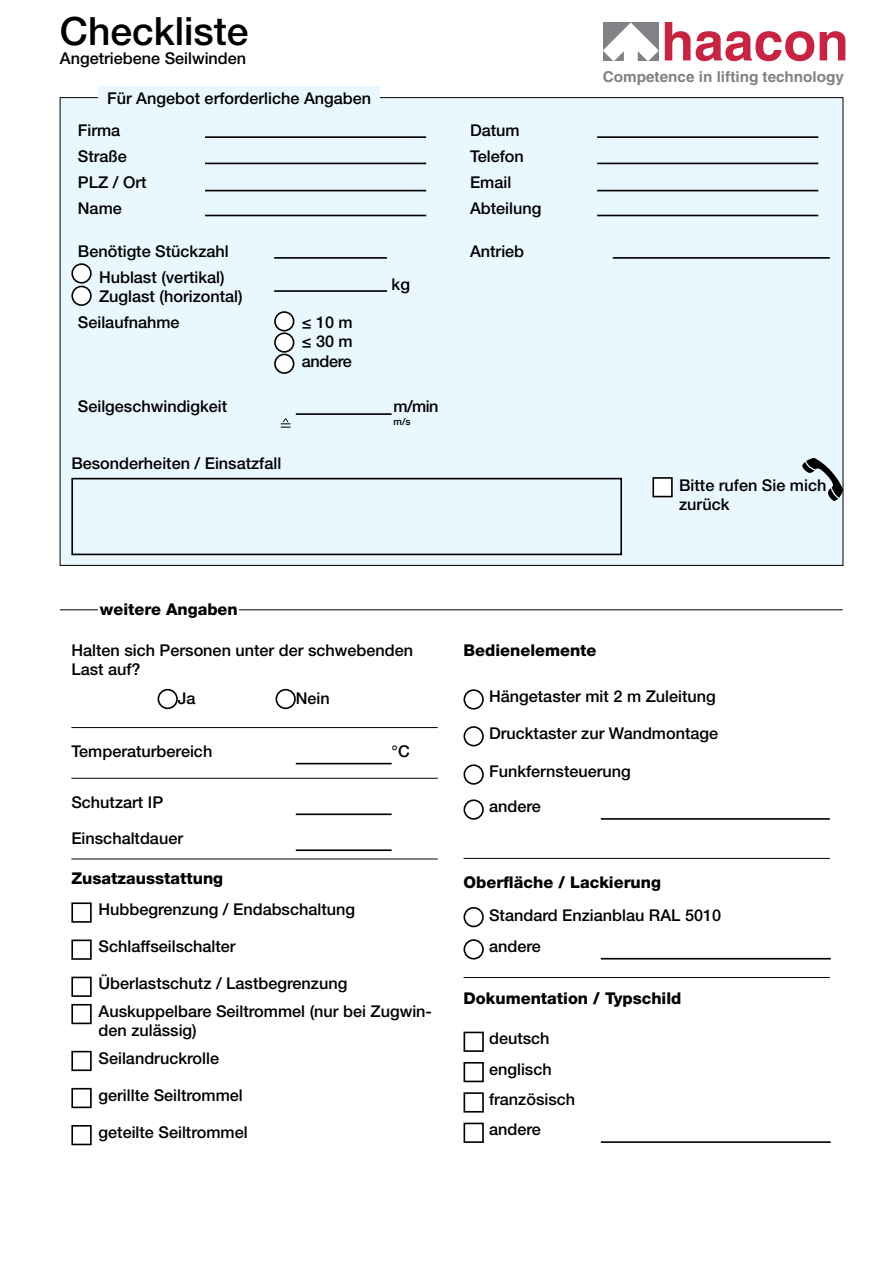
<style>
.page{position:relative;width:893px;height:1263px;background:#fff}
.page>*{position:absolute;margin:0;border:0;box-sizing:border-box;transform-origin:0 0}
.t1{font:500 39px "Helvetica Neue CE";color:#000}
.t2{font:500 16.2px/25.8px "Helvetica Neue CE";color:#000}
.t3{font:800 16.2px "Helvetica Neue CE";color:#000}
.t4{font:15.9px "Arial";letter-spacing:-.005em;color:#000}
.t5{font:700 15px "Helvetica";color:#808285}
.t6{font:500 9.75px "Helvetica Neue CE";color:#000}
</style>
<div class="page">
<div style="left:60px;top:98px;width:783px;height:467px;background:#e9f7fe"></div>
<svg style="left:802px;top:458px;width:41px;height:43px"></svg>
<hr style="left:71px;top:778px;width:367px;height:1px;background:#000">
<hr style="left:71px;top:727px;width:367px;height:1px;background:#000">
<hr style="left:71px;top:859px;width:367px;height:1px;background:#000">
<hr style="left:463px;top:858px;width:367px;height:1px;background:#000">
<hr style="left:463px;top:977px;width:367px;height:1px;background:#000">
<hr style="left:60px;top:610px;width:783px;height:1px;background:#000">
<svg style="left:281px;top:418px;width:10px;height:10px"></svg>
<div style="left:99px;top:87px;width:281px;height:21px;background:#e9f7fe"></div>
<div style="left:99px;top:599px;width:140px;height:20px;background:#fff"></div>
<hr style="left:205px;top:136px;width:221px;height:2px;background:#000">
<hr style="left:205px;top:163px;width:221px;height:1px;background:#000">
<hr style="left:205px;top:190px;width:221px;height:1px;background:#000">
<hr style="left:205px;top:215px;width:221px;height:1px;background:#000">
<hr style="left:597px;top:215px;width:221px;height:1px;background:#000">
<hr style="left:597px;top:190px;width:221px;height:1px;background:#000">
<hr style="left:597px;top:163px;width:221px;height:1px;background:#000">
<hr style="left:597px;top:136px;width:221px;height:2px;background:#000">
<hr style="left:274px;top:257px;width:113px;height:2px;background:#000">
<hr style="left:274px;top:290px;width:113px;height:2px;background:#000">
<hr style="left:296px;top:413px;width:96px;height:2px;background:#000">
<div style="left:71px;top:478px;width:551px;height:77px;border:2px solid #000"></div>
<div style="left:274px;top:311px;width:20px;height:20px;background:#fff;border-radius:50%"></div>
<div style="left:274px;top:311px;width:20px;height:20px;border:2px solid #000;border-radius:50%"></div>
<div style="left:274px;top:332px;width:20px;height:21px;background:#fff;border-radius:50%"></div>
<div style="left:274px;top:332px;width:20px;height:21px;border:2px solid #000;border-radius:50%"></div>
<div style="left:274px;top:354px;width:20px;height:20px;background:#fff;border-radius:50%"></div>
<div style="left:274px;top:354px;width:20px;height:20px;border:2px solid #000;border-radius:50%"></div>
<div style="left:652px;top:477px;width:21px;height:20px;background:#fff"></div>
<div style="left:652px;top:477px;width:21px;height:20px;border:2px solid #000"></div>
<div style="left:158px;top:689px;width:20px;height:20px;border:2px solid #000;border-radius:50%"></div>
<div style="left:276px;top:689px;width:20px;height:20px;border:2px solid #000;border-radius:50%"></div>
<hr style="left:296px;top:763px;width:96px;height:1px;background:#000">
<hr style="left:296px;top:813px;width:96px;height:2px;background:#000">
<hr style="left:296px;top:849px;width:96px;height:2px;background:#000">
<div style="left:71px;top:902px;width:21px;height:21px;border:2px solid #000"></div>
<div style="left:71px;top:939px;width:21px;height:21px;border:2px solid #000"></div>
<div style="left:71px;top:977px;width:21px;height:20px;border:2px solid #000"></div>
<div style="left:71px;top:1004px;width:21px;height:20px;border:2px solid #000"></div>
<div style="left:71px;top:1051px;width:21px;height:20px;border:2px solid #000"></div>
<div style="left:71px;top:1088px;width:21px;height:20px;border:2px solid #000"></div>
<div style="left:71px;top:1125px;width:21px;height:20px;border:2px solid #000"></div>
<div style="left:463px;top:689px;width:21px;height:21px;border:2px solid #000;border-radius:50%"></div>
<div style="left:463px;top:726px;width:21px;height:20px;border:2px solid #000;border-radius:50%"></div>
<div style="left:463px;top:764px;width:21px;height:21px;border:2px solid #000;border-radius:50%"></div>
<div style="left:463px;top:799px;width:21px;height:21px;border:2px solid #000;border-radius:50%"></div>
<div style="left:463px;top:907px;width:21px;height:20px;border:2px solid #000;border-radius:50%"></div>
<div style="left:463px;top:939px;width:21px;height:20px;border:2px solid #000;border-radius:50%"></div>
<div style="left:463px;top:1032px;width:21px;height:20px;border:2px solid #000"></div>
<div style="left:463px;top:1062px;width:21px;height:20px;border:2px solid #000"></div>
<div style="left:463px;top:1092px;width:21px;height:20px;border:2px solid #000"></div>
<div style="left:463px;top:1123px;width:21px;height:20px;border:2px solid #000"></div>
<hr style="left:601px;top:958px;width:230px;height:1px;background:#000">
<hr style="left:601px;top:1141px;width:230px;height:2px;background:#000">
<div style="left:71px;top:286px;width:21px;height:20px;background:#fff;border-radius:50%"></div>
<div style="left:71px;top:286px;width:21px;height:20px;border:2px solid #000;border-radius:50%"></div>
<div style="left:71px;top:263px;width:21px;height:21px;background:#fff;border-radius:50%"></div>
<div style="left:71px;top:263px;width:21px;height:21px;border:2px solid #000;border-radius:50%"></div>
<hr style="left:613px;top:257px;width:217px;height:2px;background:#000">
<hr style="left:601px;top:818px;width:229px;height:2px;background:#000">
<svg style="left:603px;top:23px;width:56px;height:38px"></svg>
<svg style="left:665px;top:22px;width:149px;height:39px"></svg>
<svg style="left:820px;top:31px;width:25px;height:29px"></svg>
<h1 class="t1" style="left:60px;top:7px;width:190px">Checkliste</h1>
<p class="t2" style="left:60px;top:46px;width:188px">Angetriebene Seilwinden</p>
<p class="t2" style="left:78px;top:82px;width:295px;line-height:32.2px;text-indent:29px">Für Angebot erforderliche Angaben<br>Firma</p>
<p class="t2" style="left:78px;top:143px;width:70px">Straße<br>PLZ / Ort<br>Name</p>
<p class="t2" style="left:78px;top:238px;width:152px;text-align:right">Benötigte Stückzahl<br>Hublast (vertikal)</p>
<p class="t2" style="left:99px;top:283px;width:145px">Zuglast (horizontal)</p>
<p class="t2" style="left:392px;top:271px;width:20px">kg</p>
<p class="t2" style="left:78px;top:309px;width:103px">Seilaufnahme</p>
<p class="t2" style="left:302px;top:312px;width:53px;line-height:19.5px;text-align:justify">≤ 10 m ≤ 30 m andere</p>
<p class="t2" style="left:78px;top:394px;width:151px">Seilgeschwindigkeit</p>
<p class="t2" style="left:394px;top:394px;width:47px">m/min</p>
<p class="t6" style="left:394px;top:416px;width:18px">m/s</p>
<p class="t2" style="left:71px;top:451px;width:211px">Besonderheiten / Einsatzfall</p>
<p class="t2" style="left:470px;top:117px;width:73px">Datum<br>Telefon<br>Email<br>Abteilung</p>
<p class="t2" style="left:470px;top:238px;width:56px">Antrieb</p>
<p class="t4" style="left:766px;top:57px;width:42px">group</p>
<p class="t5" style="left:603px;top:67px;width:243px">Competence in lifting technology</p>
<p class="t2" style="left:679px;top:475px;width:149px;line-height:19.5px">Bitte rufen Sie mich zurück</p>
<p class="t3" style="left:100px;top:600px;width:139px">weitere Angaben</p>
<p class="t2" style="left:71px;top:640px;width:343px;line-height:19.5px">Halten sich Personen unter der schwebenden<br>Last auf?</p>
<p class="t2" style="left:178px;top:685px;width:19px">Ja</p>
<p class="t2" style="left:296px;top:685px;width:36px">Nein</p>
<p class="t2" style="left:71px;top:738px;width:142px">Temperaturbereich</p>
<p class="t2" style="left:392px;top:738px;width:20px">°C</p>
<p class="t2" style="left:71px;top:789px;width:93px">Schutzart IP</p>
<p class="t2" style="left:71px;top:825px;width:113px">Einschaltdauer</p>
<p class="t3" style="left:71px;top:868px;width:153px">Zusatzausstattung</p>
<p class="t2" style="left:99px;top:897px;width:258px">Hubbegrenzung / Endabschaltung</p>
<p class="t2" style="left:99px;top:934px;width:139px">Schlaffseilschalter</p>
<p class="t2" style="left:99px;top:970px;width:335px;line-height:27.3px">Überlastschutz / Lastbegrenzung<br>Auskuppelbare Seiltrommel (nur bei Zugwin-</p>
<p class="t2" style="left:99px;top:1018px;width:100px">den zulässig)</p>
<p class="t2" style="left:99px;top:1045px;width:122px">Seilandruckrolle</p>
<p class="t2" style="left:99px;top:1082px;width:146px">gerillte Seiltrommel</p>
<p class="t2" style="left:99px;top:1119px;width:151px">geteilte Seiltrommel</p>
<p class="t3" style="left:463px;top:640px;width:135px">Bedienelemente</p>
<p class="t2" style="left:489px;top:683px;width:228px">Hängetaster mit 2 m Zuleitung</p>
<p class="t2" style="left:489px;top:720px;width:231px">Drucktaster zur Wandmontage</p>
<p class="t2" style="left:489px;top:754px;width:143px;line-height:35px">Funkfernsteuerung andere</p>
<p class="t3" style="left:463px;top:872px;width:199px">Oberfläche / Lackierung</p>
<p class="t2" style="left:489px;top:900px;width:234px;line-height:31px">Standard Enzianblau RAL 5010 andere</p>
<p class="t3" style="left:463px;top:988px;width:219px">Dokumentation / Typschild</p>
<p class="t2" style="left:489px;top:1023px;width:88px;line-height:30.3px">deutsch englisch französisch andere</p>
</div>
